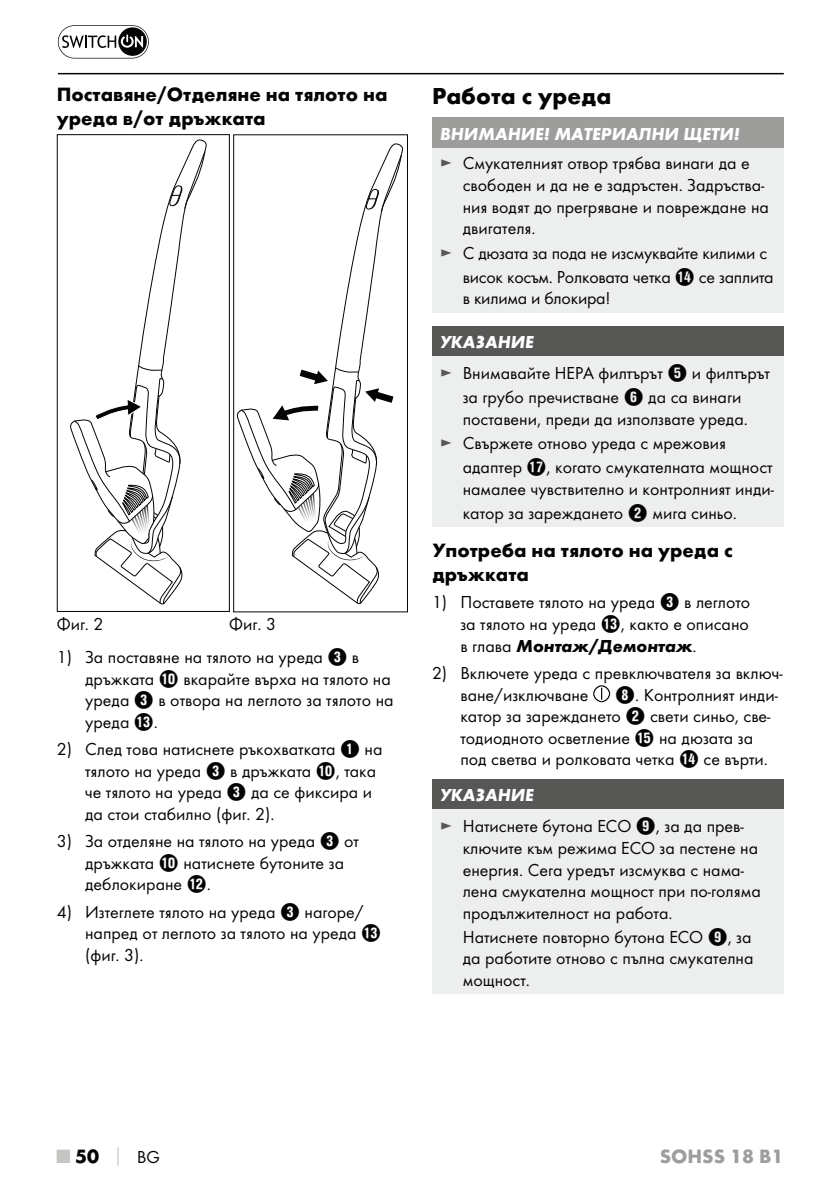
<style>
.page{position:relative;width:840px;height:1191px;background:#fff}
.page>*{position:absolute;margin:0;border:0;box-sizing:border-box;transform-origin:0 0}
.t1{font:700 24px "Futura";color:#040503}
.t2{font:700 20px/24px "Futura";color:#040503}
.t3{font:700 20px "Futura";color:#9d9d9c}
.t4{font:18px/21.6px "Futura Boo";color:#040503}
.t5{font:italic 700 18px "Futura";color:#fff}
.t6{font:italic 700 18px "Futura";color:#040503}
.s1{font-family:"Hako PI Nummern";font-size:20px}
.s2{color:#575756}
.s3{font-family:"Futura Boo";font-weight:400;font-style:normal}
.s4{color:#c6c5c4}
.s5{font-size:18px;color:#c6c5c4}
.s6{font-family:"Futura Boo";font-weight:400;font-size:18px}
</style>
<div class="page">
<hr style="left:58px;top:73px;width:725px;height:1px;background:#040503">
<svg style="left:58px;top:25px;width:91px;height:33px"></svg>
<svg style="left:70px;top:140px;width:136px;height:464px"></svg>
<div style="left:57px;top:134px;width:173px;height:478px;border:1px solid #040503"></div>
<svg style="left:236px;top:144px;width:166px;height:460px"></svg>
<div style="left:233px;top:134px;width:175px;height:478px;border:1px solid #040503"></div>
<div style="left:432px;top:118px;width:351px;height:30px;background:#9d9d9c"></div>
<div style="left:432px;top:148px;width:351px;height:164px;background:#edeeee"></div>
<div style="left:432px;top:326px;width:351px;height:30px;background:#575756"></div>
<div style="left:432px;top:356px;width:351px;height:171px;background:#edeeee"></div>
<svg style="left:593px;top:685px;width:17px;height:18px"></svg>
<div style="left:432px;top:779px;width:351px;height:30px;background:#575756"></div>
<div style="left:432px;top:809px;width:351px;height:185px;background:#edeeee"></div>
<p class="t2" style="left:57px;top:84px;width:332px">Поставяне/Отделяне на тялото на уреда в/от дръжката</p>
<p class="t4" style="left:57px;top:614px;width:48px">Фиг. 2</p>
<p class="t4" style="left:229px;top:614px;width:48px">Фиг. 3</p>
<p class="t4" style="left:85px;top:647px;width:310px;text-indent:-28px">1) За поставяне на тялото на уреда <span class="s1">3</span> в дръжката <span class="s1">0</span> вкарайте върха на тялото на уреда <span class="s1">3</span> в отвора на леглото за тялото на уреда <span class="s1">E</span>.</p>
<p class="t4" style="left:85px;top:739px;width:299px;text-indent:-28px">2) След това натиснете ръкохватката <span class="s1">1</span> на тялото на уреда <span class="s1">3</span> в дръжката <span class="s1">0</span>, така че тялото на уреда <span class="s1">3</span> да се фиксира и да стои стабилно (фиг. 2).</p>
<p class="t4" style="left:85px;top:831px;width:275px;text-indent:-28px">3) За отделяне на тялото на уреда <span class="s1">3</span> от дръжката <span class="s1">0</span> натиснете бутоните за деблокиране <span class="s1">W</span>.</p>
<p class="t4" style="left:85px;top:902px;width:297px;text-indent:-28px">4) Изтеглете тялото на уреда <span class="s1">3</span> нагоре/ напред от леглото за тялото на уреда <span class="s1">E </span>(фиг. 3).</p>
<h1 class="t1" style="left:432px;top:87px;width:181px">Работа с уреда</h1>
<p class="t5" style="left:440px;top:127px;width:301px">ВНИМАНИЕ! МАТЕРИАЛНИ ЩЕТИ!</p>
<p class="t4" style="left:462px;top:154px;width:307px;text-indent:-23px"><span class="s2">►</span> Смукателният отвор трябва винаги да е свободен и да не е задръстен. Задръства&shy;ния водят до прегряване и повреждане на двигателя.</p>
<p class="t4" style="left:462px;top:242px;width:312px;line-height:24px;text-indent:-23px"><span class="s2">►</span> С дюзата за пода не изсмуквайте килими с висок косъм. Ролковата четка <span class="s1">R</span> се заплита</p>
<p class="t4" style="left:462px;top:288px;width:149px">в килима и блокира!</p>
<p class="t5" style="left:440px;top:335px;width:95px">УКАЗАНИЕ</p>
<p class="t4" style="left:440px;top:362px;width:331px;line-height:24px;text-align:center"><span class="s2">►</span> Внимавайте HEPA филтърът <span class="s1">5</span> и филтърът за грубо пречистване <span class="s1">6</span> да са винаги</p>
<p class="t4" style="left:440px;top:407px;width:309px;line-height:24.4px;text-indent:23px">поставени, преди да използвате уреда. <span class="s2">►</span> Свържете отново уреда с мрежовия</p>
<p class="t4" style="left:462px;top:457px;width:313px">адаптер <span class="s1">U</span>, когато смукателната мощност намалее чувствително и контролният инди-</p>
<p class="t4" style="left:462px;top:503px;width:276px">катор за зареждането <span class="s1">2</span> мига синьо.</p>
<p class="t2" style="left:432px;top:540px;width:302px">Употреба на тялото на уреда с дръжката</p>
<p class="t4" style="left:432px;top:592px;width:319px;text-align:right">1) Поставете тялото на уреда <span class="s1">3</span> в леглото за тялото на уреда <span class="s1">E</span>, както е описано</p>
<p class="t6" style="left:460px;top:638px;width:238px"><span class="s3">в глава</span> Монтаж/Демонтаж<span class="s3">.</span></p>
<p class="t4" style="left:460px;top:663px;width:323px;text-indent:-28px">2) Включете уреда с превключвателя за включ&shy;ване/изключване</p>
<p class="t4" style="left:460px;top:684px;width:319px;text-indent:155px"><span class="s1">8</span>. Контролният инди&shy;катор за зареждането <span class="s1">2</span> свети синьо, све&shy;тодиодното осветление <span class="s1">T</span> на дюзата за под светва и ролковата четка <span class="s1">R</span> се върти.</p>
<p class="t5" style="left:440px;top:788px;width:95px">УКАЗАНИЕ</p>
<p class="t4" style="left:462px;top:816px;width:299px;text-indent:-23px"><span class="s2">►</span> Натиснете бутона ECO <span class="s1">9</span>, за да прев&shy;ключите към режима ECO за пестене на енергия. Сега уредът изсмуква с нама&shy;лена смукателна мощност при по-голяма продължителност на работа.</p>
<p class="t4" style="left:462px;top:927px;width:292px;text-align:justify">Натиснете повторно бутона ECO <span class="s1">9</span>, за да работите отново с пълна смукателна мощност.</p>
<p class="t2" style="left:57px;top:1145px;width:104px"><span class="s4">■</span> 50 <span class="s5">│</span> <span class="s6">BG</span></p>
<p class="t3" style="left:659px;top:1148px;width:125px">SOHSS 18 B1</p>
</div>
